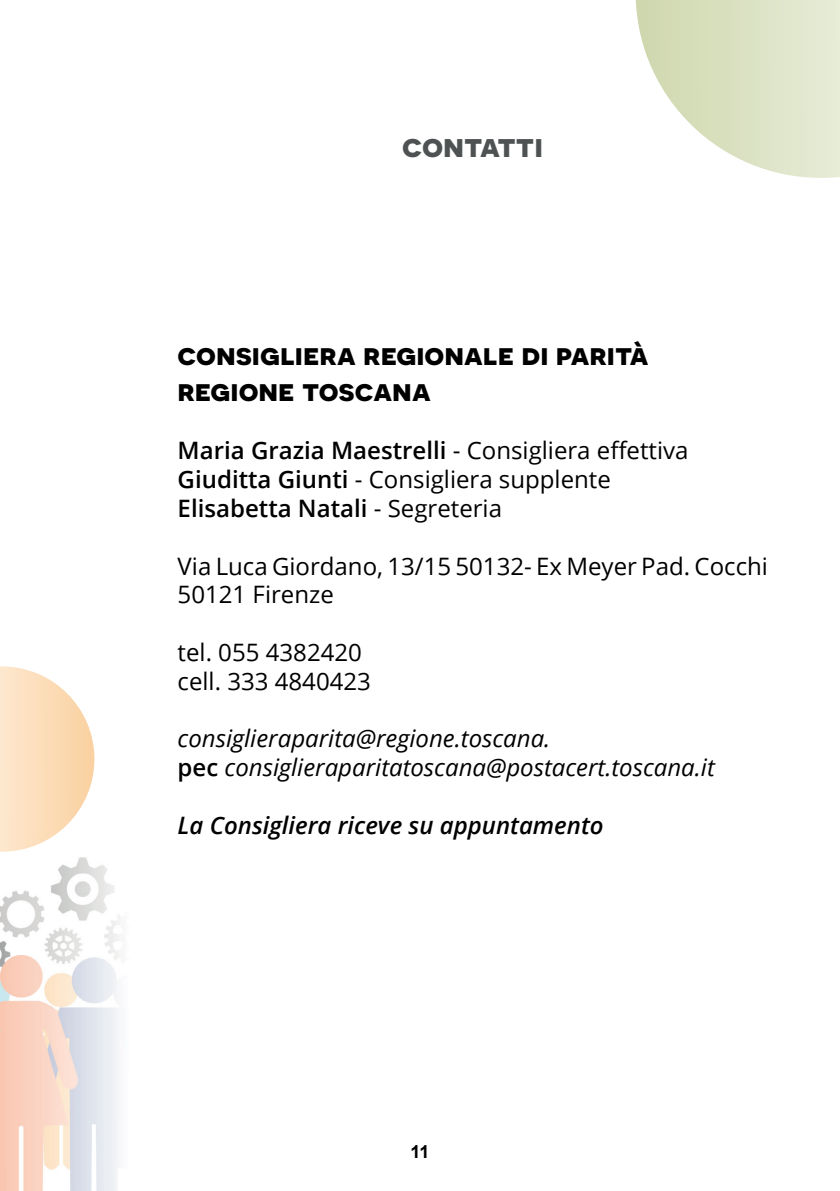
<style>
.page{position:relative;width:840px;height:1191px;background:#fff}
.page>*{position:absolute;margin:0;border:0;box-sizing:border-box;transform-origin:0 0}
.t1{font:700 32px "Novecentosanswide";color:#4f5253}
.t2{font:700 30px/36px "Novecentosanswide";color:#000001}
.t3{font:24px/28.8px "Open Sans";color:#000001}
.t4{font:italic 24px/28.8px "Open Sans";color:#000001}
.t5{font:italic 600 24px "Open Sans";color:#000001}
.t6{font:700 18px "Arial";color:#000001}
.s1{font-weight:600}
.s2{font-weight:600;font-style:normal}
</style>
<div class="page">
<img style="left:0;top:851px;width:121px;height:340px">
<svg style="left:635px;top:0;width:204px;height:178px"></svg>
<svg style="left:0;top:666px;width:94px;height:185px"></svg>
<h1 class="t1" style="left:402px;top:126px;width:142px">contatti</h1>
<p class="t2" style="left:177px;top:336px;width:472px">consigliera regionale di parità regione toscana</p>
<p class="t3" style="left:177px;top:435px;width:512px"><span class="s1">Maria Grazia Maestrelli</span> - Consigliera effettiva<br><span class="s1">Giuditta Giunti</span> - Consigliera supplente<br><span class="s1">Elisabetta Natali</span> - Segreteria</p>
<p class="t3" style="left:177px;top:551px;width:591px">Via Luca Giordano, 13/15 50132- Ex Meyer Pad. Cocchi<br>50121 Firenze</p>
<p class="t3" style="left:177px;top:637px;width:195px">tel. 055 4382420 cell. 333 4840423</p>
<p class="t4" style="left:177px;top:723px;width:538px">consiglieraparita@regione.toscana.<br><span class="s2">pec</span> consiglieraparitatoscana@postacert.toscana.it</p>
<p class="t5" style="left:177px;top:808px;width:427px">La Consigliera riceve su appuntamento</p>
<p class="t6" style="left:410px;top:1138px;width:21px">11</p>
</div>
